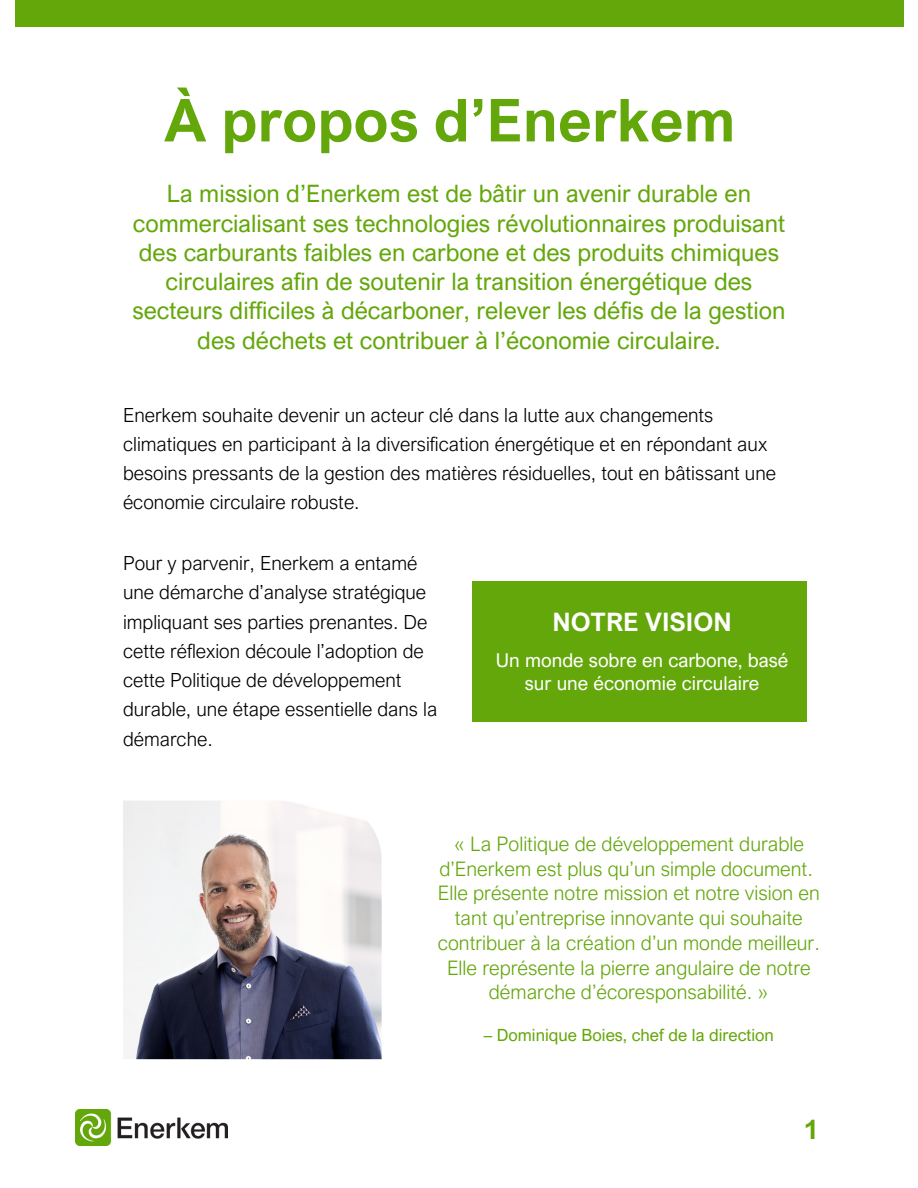
<style>
.page{position:relative;width:918px;height:1188px;background:#fff}
.page>*{position:absolute;margin:0;border:0;box-sizing:border-box;transform-origin:0 0}
.t1{font:700 59.25px "Arial Nova";color:#64a70b}
.t2{font:700 26.85px "Arial Nova";color:#64a70b}
.t3{font:700 25.5px "Arial Nova";color:#fff}
.t4{font:24px/29.2px "Arial Nova";color:#64a70b;text-align:center}
.t5{font:300 19.95px/24.8px "Arial Nova";color:#64a70b;text-align:center}
.t6{font:300 19.5px/29.2px "Arial Nova";color:#000}
.t7{font:19.05px/23.9px "Arial Nova";color:#fff;text-align:center}
.t8{font:16.8px "Arial Nova";color:#64a70b}
</style>
<div class="page">
<div style="left:15px;top:0;width:888px;height:27px;background:#64a70b"></div>
<img style="left:75px;top:1110px;width:152px;height:36px">
<img style="left:123px;top:801px;width:259px;height:258px">
<div style="left:472px;top:581px;width:334px;height:141px;background:#64a70b"></div>
<p class="t1" style="left:164px;top:83px;width:573px">À propos d’Enerkem</p>
<p class="t4" style="left:132px;top:179px;width:655px">La mission d’Enerkem est de bâtir un avenir durable en commercialisant ses technologies révolutionnaires produisant des carburants faibles en carbone et des produits chimiques circulaires afin de soutenir la transition énergétique des secteurs difficiles à décarboner, relever les défis de la gestion des déchets et contribuer à l’économie circulaire.</p>
<p class="t6" style="left:123px;top:400px;width:655px">Enerkem souhaite devenir un acteur clé dans la lutte aux changements climatiques en participant à la diversification énergétique et en répondant aux besoins pressants de la gestion des matières résiduelles, tout en bâtissant une économie circulaire robuste.</p>
<p class="t6" style="left:123px;top:548px;width:316px">Pour y parvenir, Enerkem a entamé une démarche d’analyse stratégique impliquant ses parties prenantes. De cette réflexion découle l’adoption de cette Politique de développement durable, une étape essentielle dans la démarche.</p>
<p class="t3" style="left:552px;top:606px;width:181px">NOTRE VISION</p>
<p class="t7" style="left:496px;top:647px;width:294px">Un monde sobre en carbone, basé sur une économie circulaire</p>
<p class="t5" style="left:439px;top:831px;width:375px">« La Politique de développement durable d’Enerkem est plus qu’un simple document.</p>
<p class="t5" style="left:438px;top:881px;width:384px">Elle présente notre mission et notre vision en tant qu’entreprise innovante qui souhaite contribuer à la création d’un monde meilleur.<br>Elle représente la pierre angulaire de notre démarche d’écoresponsabilité. »</p>
<p class="t8" style="left:484px;top:1025px;width:292px">– Dominique Boies, chef de la direction</p>
<p class="t2" style="left:804px;top:1113px;width:17px">1</p>
</div>
